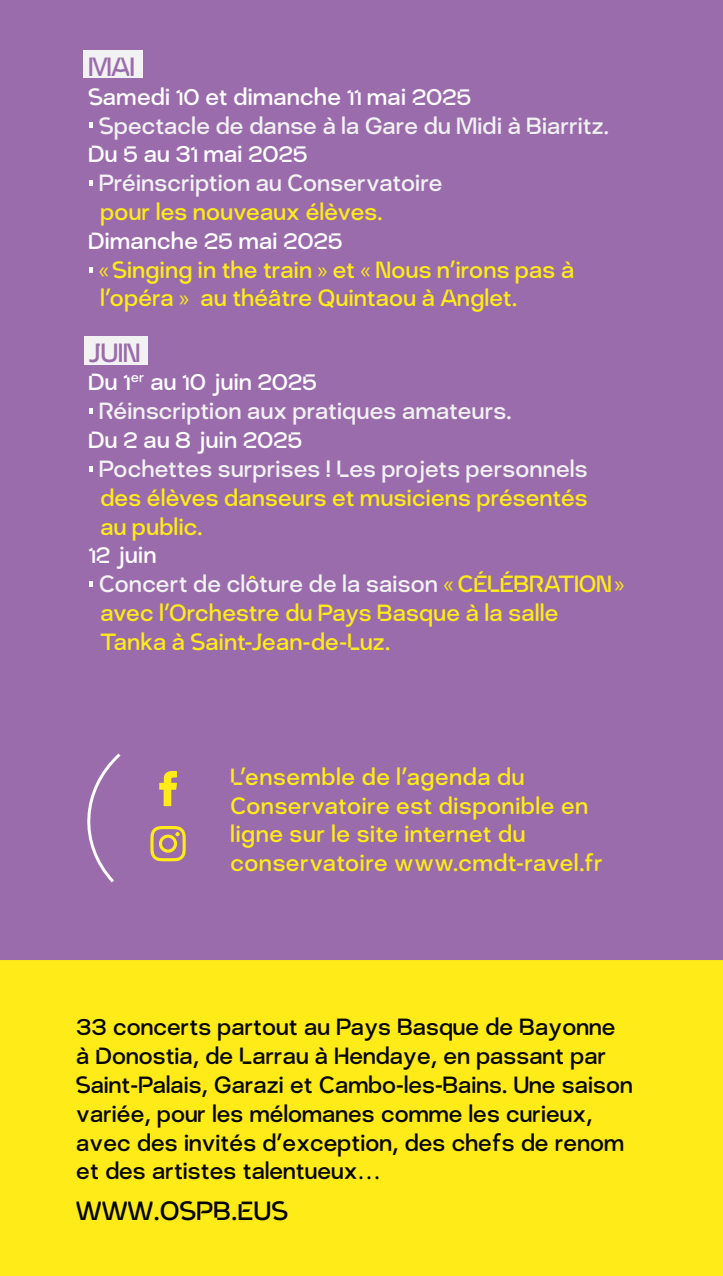
<style>
.page{position:relative;width:723px;height:1276px;background:#fff}
.page>*{position:absolute;margin:0;border:0;box-sizing:border-box;transform-origin:0 0}
.t1{font:27px "Symphonie";letter-spacing:-.005em;color:#050406}
.t2{font:27px "Symphonie";letter-spacing:-.025em;color:#9a6cac}
.t3{font:24px/28.8px "Symphonie";letter-spacing:-.01em;color:#feeb17}
.t4{font:24px/28.8px "Symphonie";letter-spacing:-.025em;color:#050406}
.t5{font:24px/28.8px "Symphonie";letter-spacing:-.02em;color:#f2f2f2}
.t6{font:24px "Symphonie";letter-spacing:-.015em;color:#fff}
.s1{color:#fff}
.s2{font-family:"Myriad Pro"}
.s3{color:#f2f2f2}
</style>
<div class="page">
<div style="left:0;top:0;width:723px;height:1275px;background:#9a6cac"></div>
<div style="left:0;top:960px;width:723px;height:315px;background:#feeb17"></div>
<svg style="left:159px;top:771px;width:18px;height:35px"></svg>
<svg style="left:150px;top:826px;width:36px;height:35px"></svg>
<div style="left:83px;top:50px;width:59px;height:28px;background:#f2f2f2"></div>
<div style="left:85px;top:337px;width:63px;height:28px;background:#f2f2f2"></div>
<svg style="left:89px;top:123px;width:4px;height:5px"></svg>
<svg style="left:89px;top:180px;width:4px;height:5px"></svg>
<svg style="left:89px;top:267px;width:4px;height:5px"></svg>
<svg style="left:89px;top:408px;width:4px;height:5px"></svg>
<svg style="left:89px;top:466px;width:4px;height:5px"></svg>
<svg style="left:89px;top:581px;width:4px;height:5px"></svg>
<svg style="left:87px;top:753px;width:34px;height:130px"></svg>
<svg style="left:248px;top:576px;width:8px;height:3px"></svg>
<svg style="left:271px;top:290px;width:7px;height:3px"></svg>
<p class="t2" style="left:88px;top:52px;width:49px">MAI</p>
<p class="t6" style="left:88px;top:83px;width:385px">Samedi 10 et dimanche 11 mai 2025</p>
<p class="t5" style="left:99px;top:111px;width:512px">Spectacle de danse à la Gare du Midi à Biarritz.</p>
<p class="t6" style="left:88px;top:141px;width:221px">Du 5 au 31 mai 2025</p>
<p class="t5" style="left:99px;top:169px;width:345px">Préinscription au Conservatoire</p>
<p class="t3" style="left:100px;top:198px;width:284px">pour les nouveaux élèves.</p>
<p class="t3" style="left:99px;top:227px;width:477px;text-indent:-11px"><span class="s1">Dimanche 25 mai 2025<br></span><span class="s2">«</span> Singing in the train <span class="s2">»</span> et <span class="s2">«</span> Nous n'irons pas à l'opéra <span class="s2">»</span> au théatre Quintaou à Anglet.</p>
<p class="t2" style="left:88px;top:338px;width:54px">JUIN</p>
<p class="t5" style="left:99px;top:368px;width:414px;text-indent:-11px"><span class="s1">Du 1</span><sup>er</sup> <span class="s1">au 10 juin 2025<br></span>Réinscription aux pratiques amateurs.</p>
<p class="t6" style="left:88px;top:427px;width:216px">Du 2 au 8 juin 2025</p>
<p class="t5" style="left:99px;top:455px;width:490px">Pochettes surprises ! Les projets personnels</p>
<p class="t3" style="left:100px;top:483px;width:489px">des élèves danseurs et musiciens présentés au public.</p>
<p class="t3" style="left:99px;top:541px;width:527px;text-indent:-11px"><span class="s1">12 juin<br></span><span class="s3">Concert de cloture de la saison</span> <span class="s2">«</span> CÉLÉBRATION<span class="s2">» </span>avec l'Orchestre du Pays Basque à la salle<br>Tanka à Saint-Jean-de-Luz.</p>
<p class="t3" style="left:230px;top:762px;width:374px">L'ensemble de l'agenda du<br>Conservatoire est disponible en ligne sur le site internet du conservatoire www.cmdt-ravel.fr</p>
<p class="t4" style="left:76px;top:1013px;width:558px">33 concerts partout au Pays Basque de Bayonne à Donostia, de Larrau à Hendaye, en passant par Saint-Palais, Garazi et Cambo-les-Bains. Une saison variée, pour les mélomanes comme les curieux, avec des invités d'exception, des chefs de renom et des artistes talentueux<span class="s2">…</span></p>
<p class="t1" style="left:76px;top:1196px;width:214px">WWW.OSPB.EUS</p>
</div>
